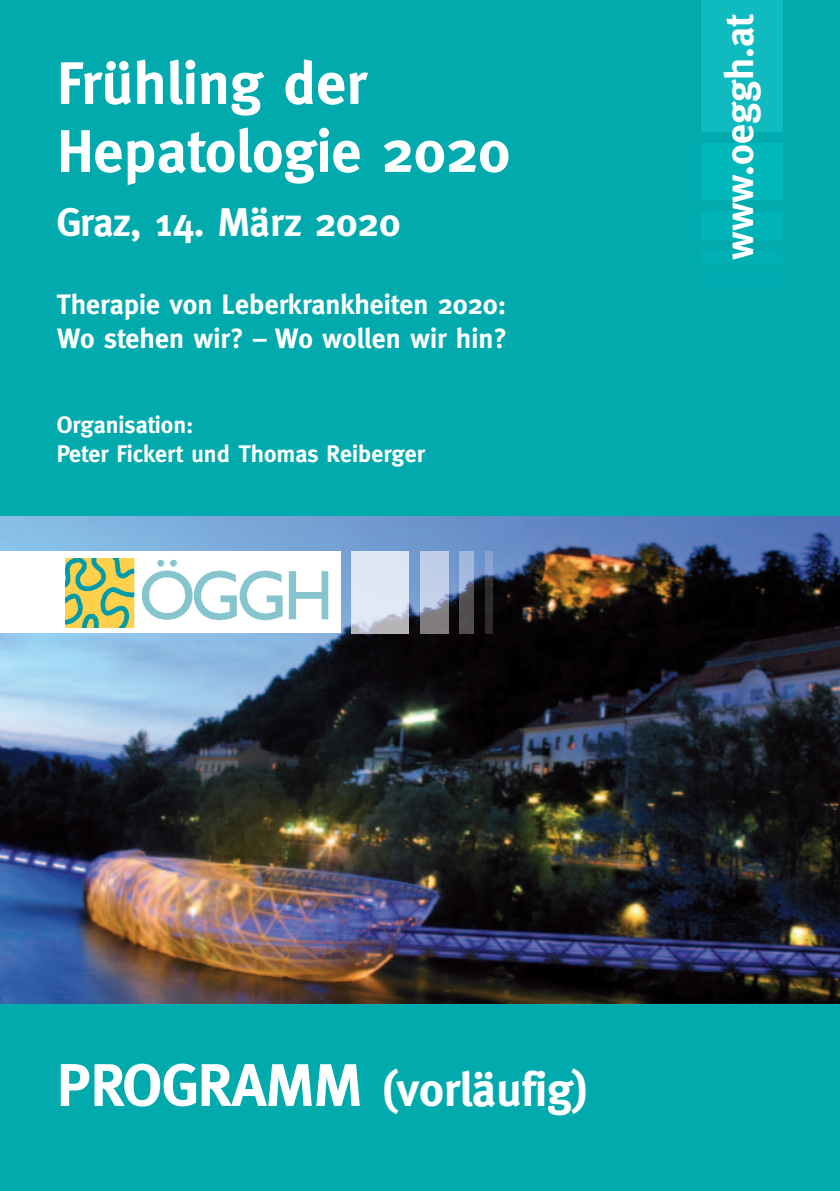
<style>
.page{position:relative;width:840px;height:1191px;background:#fff}
.page>*{position:absolute;margin:0;border:0;box-sizing:border-box;transform-origin:0 0}
.t1{font:700 60px/68px "Meta";color:#fff}
.t2{font:700 48px "Meta";letter-spacing:-.005em;color:#fff}
.t3{font:700 40px "Meta";color:#fff}
.t4{font:700 28px/33.6px "Meta";color:#fff}
.t5{font:700 24px/28.8px "Meta";color:#fff}
.s1{font-size:60px}
</style>
<div class="page">
<div style="left:0;top:0;width:839px;height:1191px;background:#00aaad"></div>
<img style="left:0;top:516px;width:839px;height:487px">
<div style="left:0;top:551px;width:340px;height:82px;background:#fff"></div>
<img style="left:351px;top:551px;width:57px;height:82px">
<img style="left:420px;top:551px;width:28px;height:82px">
<img style="left:459px;top:551px;width:14px;height:82px">
<img style="left:485px;top:551px;width:7px;height:82px">
<img style="left:65px;top:558px;width:264px;height:69px">
<div style="left:701px;top:0;width:81px;height:132px;background:#0fbbbf"></div>
<div style="left:701px;top:143px;width:81px;height:57px;background:#00b7ba"></div>
<div style="left:701px;top:211px;width:81px;height:28px;background:#00b3b6"></div>
<div style="left:701px;top:251px;width:81px;height:14px;background:#00afb2"></div>
<h1 class="t1" style="left:57px;top:54px;width:454px">Frühling der<br>Hepatologie 2020</h1>
<h3 class="t3" style="left:57px;top:206px;width:345px">Graz, 14. März 2020</h3>
<p class="t4" style="left:57px;top:290px;width:452px">Therapie von Leberkrankheiten 2020:<br>Wo stehen wir? – Wo wollen wir hin?</p>
<p class="t5" style="left:57px;top:412px;width:369px">Organisation:<br>Peter Fickert und Thomas Reiberger</p>
<h3 class="t3" style="left:723px;top:260px;width:247px;rotate:-90deg">www.oeggh.at</h3>
<h2 class="t2" style="left:57px;top:1070px;width:533px"><span class="s1">PROGRAMM</span> (vorläufig)</h2>
</div>
